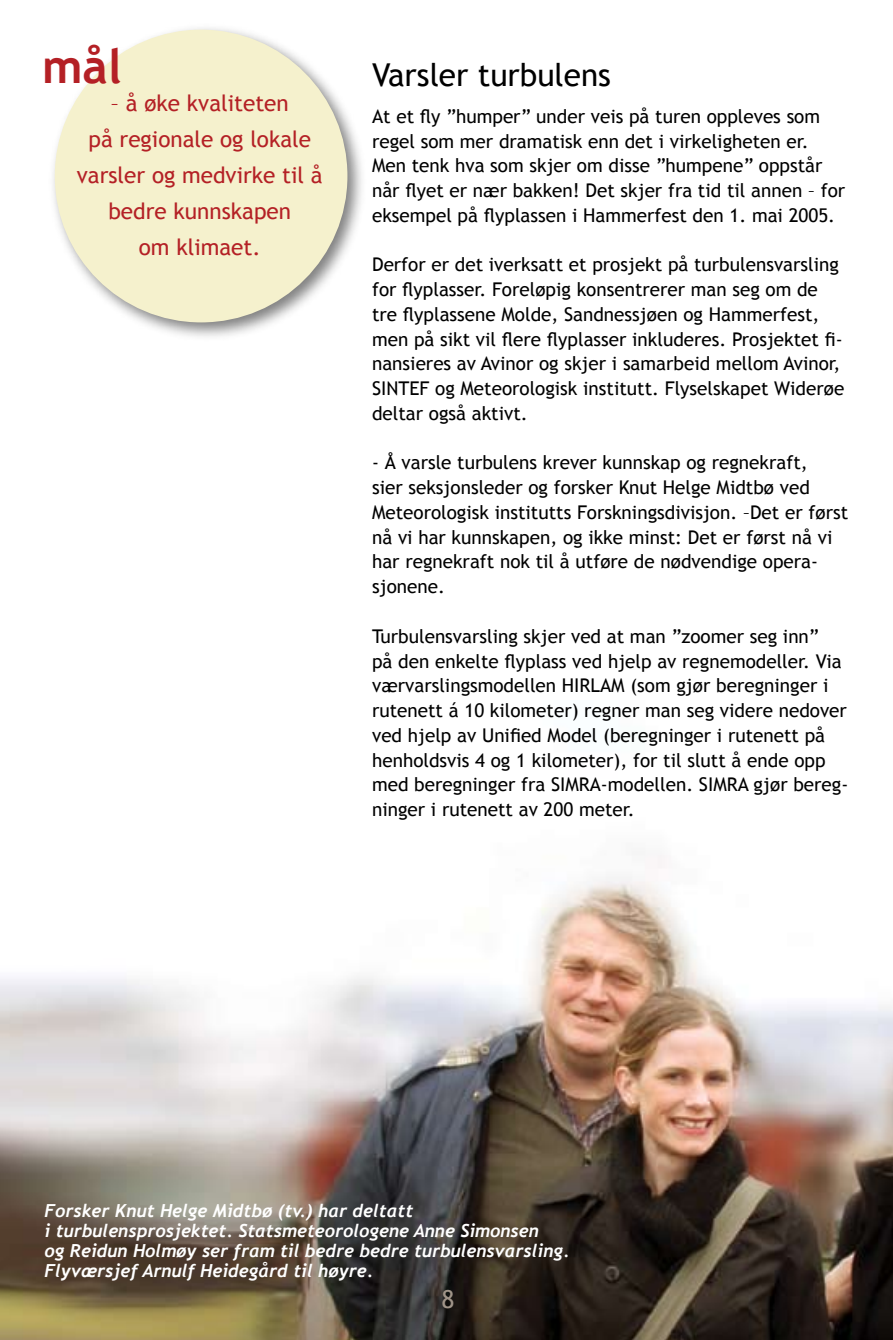
<style>
.page{position:relative;width:893px;height:1340px;background:#fff}
.page>*{position:absolute;margin:0;border:0;box-sizing:border-box;transform-origin:0 0}
.t1{font:700 47.25px "Trebuchet MS";color:#b42025}
.t2{font:31.5px "Trebuchet MS";color:#000}
.t3{font:22.5px/36px "Trebuchet MS";color:#b42025;text-align:center}
.t4{font:18.9px/24.8px "Trebuchet MS";color:#000}
.t5{font:italic 700 18px/20.2px "Trebuchet";color:#fff}
</style>
<div class="page">
<img style="left:0;top:855px;width:893px;height:484px">
<div style="left:48px;top:23px;width:320px;height:320px;background:#000;opacity:.5"></div>
<div style="left:55px;top:30px;width:292px;height:292px;background:#f5f1cd;border-radius:50%"></div>
<h1 class="t1" style="left:42px;top:37px;width:81px">mål</h1>
<p class="t3" style="left:77px;top:85px;width:247px">– å øke kvaliteten<br>på regionale og lokale varsler og medvirke til å bedre kunnskapen<br>om klimaet.</p>
<h2 class="t2" style="left:372px;top:56px;width:240px">Varsler turbulens</h2>
<p class="t4" style="left:372px;top:104px;width:475px">At et fly ”humper” under veis på turen oppleves som regel som mer dramatisk enn det i virkeligheten er.<br>Men tenk hva som skjer om disse ”humpene” oppstår når flyet er nær bakken! Det skjer fra tid til annen – for eksempel på flyplassen i Hammerfest den 1. mai 2005.</p>
<p class="t4" style="left:372px;top:252px;width:474px">Derfor er det iverksatt et prosjekt på turbulensvarsling for flyplasser. Foreløpig konsentrerer man seg om de tre flyplassene Molde, Sandnessjøen og Hammerfest, men på sikt vil flere flyplasser inkluderes. Prosjektet fi&shy;nansieres av Avinor og skjer i samarbeid mellom Avinor, SINTEF og Meteorologisk institutt. Flyselskapet Widerøe deltar også aktivt.</p>
<p class="t4" style="left:372px;top:450px;width:478px">- Å varsle turbulens krever kunnskap og regnekraft,<br>sier seksjonsleder og forsker Knut Helge Midtbø ved Meteorologisk institutts Forskningsdivisjon. –Det er først nå vi har kunnskapen, og ikke minst: Det er først nå vi har regnekraft nok til å utføre de nødvendige opera&shy;sjonene.</p>
<p class="t4" style="left:372px;top:624px;width:478px">Turbulensvarsling skjer ved at man ”zoomer seg inn”<br>på den enkelte flyplass ved hjelp av regnemodeller. Via værvarslingsmodellen HIRLAM (som gjør beregninger i rutenett á 10 kilometer) regner man seg videre nedover ved hjelp av Unified Model (beregninger i rutenett på henholdsvis 4 og 1 kilometer), for til slutt å ende opp med beregninger fra SIMRA-modellen. SIMRA gjør bereg&shy;ninger i rutenett av 200 meter.</p>
<p class="t5" style="left:45px;top:1200px;width:527px">Forsker Knut Helge Midtbø (tv.) har deltatt<br>i turbulensprosjektet. Statsmeteorologene Anne Simonsen<br>og Reidun Holmøy ser fram til bedre bedre turbulensvarsling.<br>Flyværsjef Arnulf Heidegård til høyre.</p>
</div>
